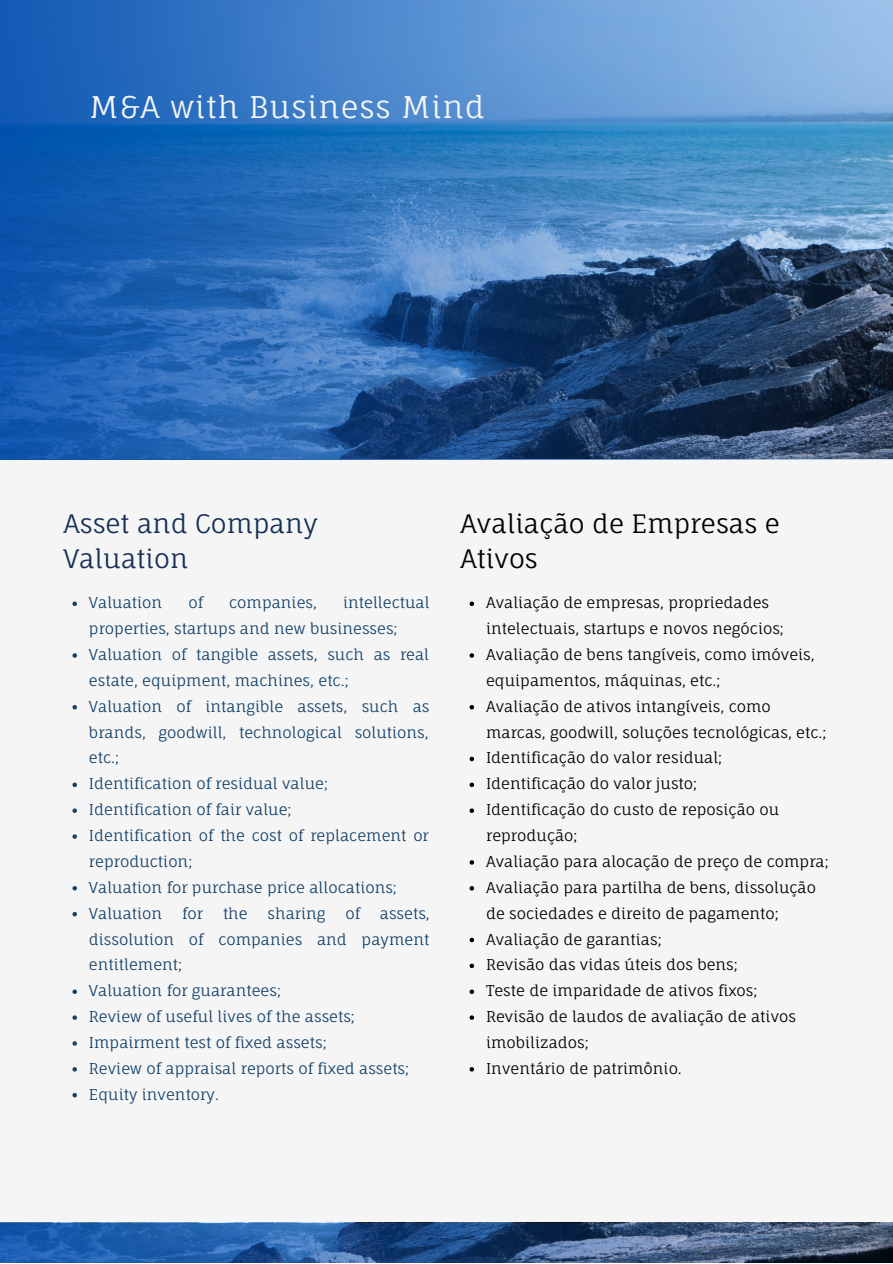
<style>
.page{position:relative;width:893px;height:1264px;background:#fff}
.page>*{position:absolute;margin:0;border:0;box-sizing:border-box;transform-origin:0 0}
.t1{font:30px "Fauna One";letter-spacing:.03em;color:#f5f5f5}
.t2{font:25.5px/34.8px "Fauna One";color:#000}
.t3{font:25.5px/34.8px "Fauna One";color:#162f56}
.t4{font:15px/25.8px "Fauna One";color:#14426a}
.t5{font:15px/25.8px "Fauna One";color:#000}
</style>
<div class="page">
<div style="left:0;top:0;width:892px;height:1262px;background:#f5f5f5"></div>
<svg style="left:0;top:0;width:892px;height:459px;background:#376eab"></svg>
<svg style="left:72px;top:601px;width:5px;height:5px"></svg>
<svg style="left:72px;top:653px;width:5px;height:4px"></svg>
<svg style="left:72px;top:705px;width:5px;height:4px"></svg>
<svg style="left:72px;top:782px;width:5px;height:5px"></svg>
<svg style="left:72px;top:808px;width:5px;height:5px"></svg>
<svg style="left:72px;top:834px;width:5px;height:4px"></svg>
<svg style="left:72px;top:886px;width:5px;height:4px"></svg>
<svg style="left:72px;top:911px;width:5px;height:5px"></svg>
<svg style="left:72px;top:989px;width:5px;height:5px"></svg>
<svg style="left:72px;top:1015px;width:5px;height:4px"></svg>
<svg style="left:72px;top:1041px;width:5px;height:4px"></svg>
<svg style="left:72px;top:1067px;width:5px;height:4px"></svg>
<svg style="left:72px;top:1093px;width:5px;height:4px"></svg>
<svg style="left:469px;top:601px;width:5px;height:5px"></svg>
<svg style="left:469px;top:653px;width:5px;height:4px"></svg>
<svg style="left:469px;top:705px;width:5px;height:4px"></svg>
<svg style="left:469px;top:756px;width:5px;height:5px"></svg>
<svg style="left:469px;top:782px;width:5px;height:5px"></svg>
<svg style="left:469px;top:808px;width:5px;height:5px"></svg>
<svg style="left:469px;top:860px;width:5px;height:4px"></svg>
<svg style="left:469px;top:886px;width:5px;height:4px"></svg>
<svg style="left:469px;top:937px;width:5px;height:5px"></svg>
<svg style="left:469px;top:963px;width:5px;height:5px"></svg>
<svg style="left:469px;top:989px;width:5px;height:5px"></svg>
<svg style="left:469px;top:1015px;width:5px;height:4px"></svg>
<svg style="left:469px;top:1067px;width:5px;height:4px"></svg>
<img style="left:0;top:1222px;width:892px;height:1px">
<svg style="left:0;top:1223px;width:892px;height:39px;background:#2f588e"></svg>
<h1 class="t1" style="left:89px;top:88px;width:397px">M&amp;A with Business Mind</h1>
<h2 class="t3" style="left:63px;top:506px;width:256px">Asset and Company<br>Valuation</h2>
<h2 class="t2" style="left:460px;top:506px;width:321px">Avaliação de Empresas e<br>Ativos</h2>
<p class="t4" style="left:89px;top:589px;width:75px">Valuation</p>
<p class="t4" style="left:188px;top:589px;width:16px">of</p>
<p class="t4" style="left:229px;top:589px;width:89px">companies,</p>
<p class="t4" style="left:89px;top:589px;width:342px;text-indent:254px">intellectual properties, startups and new businesses;<br>Valuation of tangible assets, such as real estate, equipment, machines, etc.;<br>Valuation of intangible assets, such as brands, goodwill, technological solutions, etc.;<br>Identification of residual value;<br>Identification of fair value;<br>Identification of the cost of replacement or reproduction;<br>Valuation for purchase price allocations;<br>Valuation</p>
<p class="t4" style="left:182px;top:900px;width:22px">for</p>
<p class="t4" style="left:223px;top:900px;width:26px">the</p>
<p class="t4" style="left:267px;top:900px;width:59px">sharing</p>
<p class="t4" style="left:345px;top:900px;width:16px">of</p>
<p class="t4" style="left:89px;top:900px;width:342px;text-indent:291px">assets, dissolution of companies and payment entitlement;<br>Valuation for guarantees;<br>Review of useful lives of the assets;<br>Impairment test of fixed assets;<br>Review of appraisal reports of fixed assets;<br>Equity inventory.</p>
<p class="t5" style="left:486px;top:589px;width:344px">Avaliação de empresas, propriedades intelectuais, startups e novos negócios; Avaliação de bens tangíveis, como imóveis, equipamentos, máquinas, etc.;<br>Avaliação de ativos intangíveis, como marcas, goodwill, soluções tecnológicas, etc.; Identificação do valor residual;<br>Identificação do valor justo;<br>Identificação do custo de reposição ou reprodução;<br>Avaliação para alocação de preço de compra; Avaliação para partilha de bens, dissolução de sociedades e direito de pagamento; Avaliação de garantias;<br>Revisão das vidas úteis dos bens;<br>Teste de imparidade de ativos fixos;<br>Revisão de laudos de avaliação de ativos imobilizados;<br>Inventário de patrimônio.</p>
</div>
